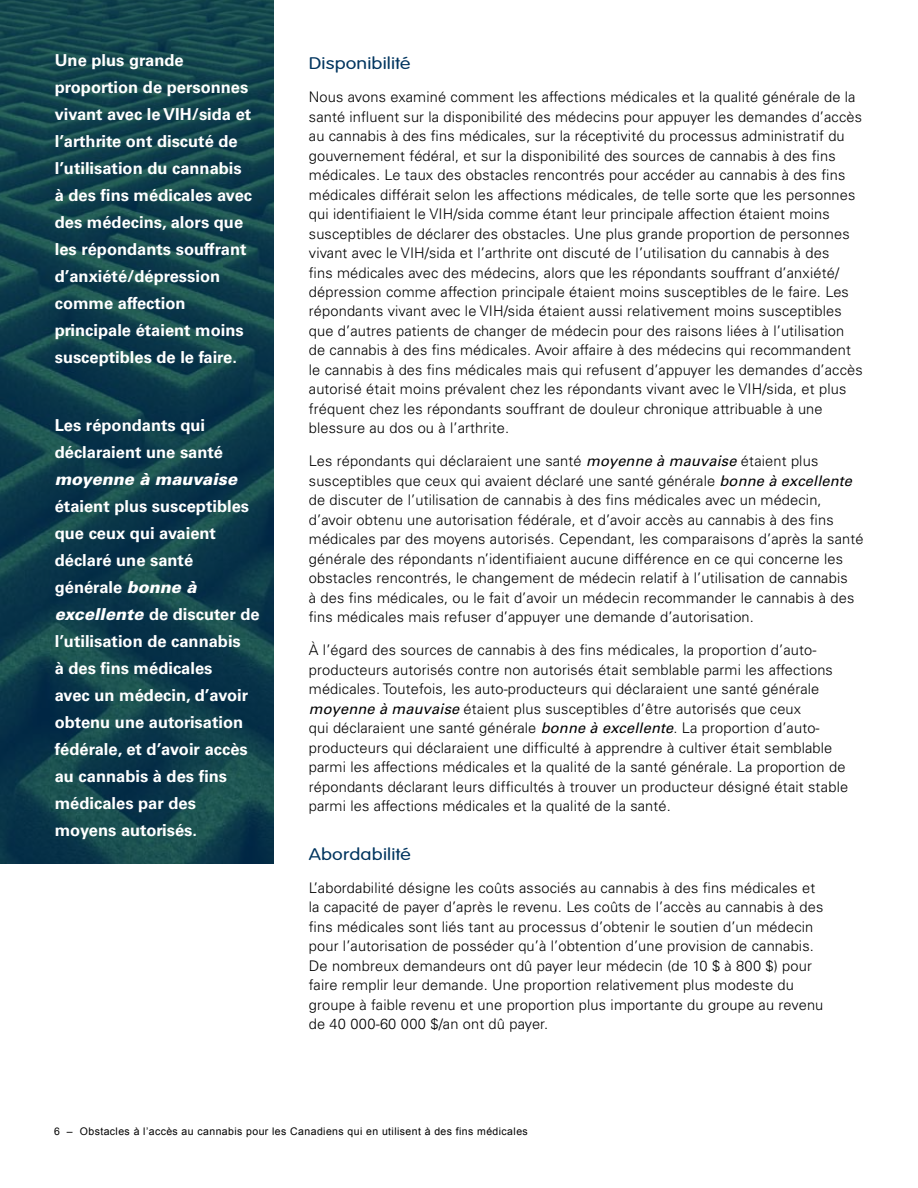
<style>
.page{position:relative;width:918px;height:1188px;background:#fff}
.page>*{position:absolute;margin:0;border:0;box-sizing:border-box;transform-origin:0 0}
.t1{font:700 16.5px/27px "Univers";color:#fff}
.t2{font:16.5px "Vogel Wide Normal";letter-spacing:.01em;color:#00355f}
.t3{font:italic 900 16.5px "Univers";color:#fff}
.t4{font:300 14.7px/19.5px "Univers";letter-spacing:.01em;color:#000}
.t5{font:10.5px "Arial";letter-spacing:.04em;color:#000}
.s1{font-weight:900;font-style:italic}
.s2{font-weight:400;font-style:italic}
</style>
<div class="page">
<svg style="left:0;top:0;width:274px;height:863px;background:#103f4b"></svg>
<p class="t1" style="left:55px;top:47px;width:199px">Une plus grande proportion de personnes vivant avec le VIH/sida et l’arthrite ont discuté de l’utilisation du cannabis à des fins médicales avec des médecins, alors que les répondants souffrant d’anxiété/dépression comme affection principale étaient moins susceptibles de le faire.</p>
<p class="t1" style="left:55px;top:412px;width:170px">Les répondants qui déclaraient une santé</p>
<p class="t3" style="left:55px;top:469px;width:184px">moyenne à mauvaise</p>
<p class="t1" style="left:55px;top:493px;width:206px">étaient plus susceptibles que ceux qui avaient déclaré une santé générale <span class="s1">bonne à excellente</span> de discuter de l’utilisation de cannabis<br>à des fins médicales<br>avec un médecin, d’avoir obtenu une autorisation fédérale, et d’avoir accès au cannabis à des fins médicales par des moyens autorisés.</p>
<p class="t2" style="left:309px;top:54px;width:103px">Disponibilité</p>
<p class="t4" style="left:309px;top:87px;width:555px">Nous avons examiné comment les affections médicales et la qualité générale de la santé influent sur la disponibilité des médecins pour appuyer les demandes d’accès au cannabis à des fins médicales, sur la réceptivité du processus administratif du gouvernement fédéral, et sur la disponibilité des sources de cannabis à des fins médicales. Le taux des obstacles rencontrés pour accéder au cannabis à des fins médicales différait selon les affections médicales, de telle sorte que les personnes qui identifiaient le VIH/sida comme étant leur principale affection étaient moins susceptibles de déclarer des obstacles. Une plus grande proportion de personnes vivant avec le VIH/sida et l’arthrite ont discuté de l’utilisation du cannabis à des<br>fins médicales avec des médecins, alors que les répondants souffrant d’anxiété/ dépression comme affection principale étaient moins susceptibles de le faire. Les répondants vivant avec le VIH/sida étaient aussi relativement moins susceptibles que d’autres patients de changer de médecin pour des raisons liées à l’utilisation de cannabis à des fins médicales. Avoir affaire à des médecins qui recommandent le cannabis à des fins médicales mais qui refusent d’appuyer les demandes d’accès autorisé était moins prévalent chez les répondants vivant avec le VIH/sida, et plus fréquent chez les répondants souffrant de douleur chronique attribuable à une blessure au dos ou à l’arthrite.</p>
<p class="t4" style="left:309px;top:452px;width:556px">Les répondants qui déclaraient une santé <span class="s2">moyenne à mauvaise</span> étaient plus susceptibles que ceux qui avaient déclaré une santé générale <span class="s2">bonne à excellente </span>de discuter de l’utilisation de cannabis à des fins médicales avec un médecin, d’avoir obtenu une autorisation fédérale, et d’avoir accès au cannabis à des fins médicales par des moyens autorisés. Cependant, les comparaisons d’après la santé générale des répondants n’identifiaient aucune différence en ce qui concerne les obstacles rencontrés, le changement de médecin relatif à l’utilisation de cannabis<br>à des fins médicales, ou le fait d’avoir un médecin recommander le cannabis à des fins médicales mais refuser d’appuyer une demande d’autorisation.</p>
<p class="t4" style="left:309px;top:640px;width:541px">À l’égard des sources de cannabis à des fins médicales, la proportion d’auto&shy;producteurs autorisés contre non autorisés était semblable parmi les affections médicales. Toutefois, les auto-producteurs qui déclaraient une santé générale <span class="s2">moyenne à mauvaise</span> étaient plus susceptibles d’être autorisés que ceux<br>qui déclaraient une santé générale <span class="s2">bonne à excellente</span>. La proportion d’auto&shy;producteurs qui déclaraient une difficulté à apprendre à cultiver était semblable parmi les affections médicales et la qualité de la santé générale. La proportion de répondants déclarant leurs difficultés à trouver un producteur désigné était stable parmi les affections médicales et la qualité de la santé.</p>
<p class="t2" style="left:309px;top:844px;width:103px">Abordabilité</p>
<p class="t4" style="left:309px;top:878px;width:516px">L’abordabilité désigne les coûts associés au cannabis à des fins médicales et la capacité de payer d’après le revenu. Les coûts de l’accès au cannabis à des fins médicales sont liés tant au processus d’obtenir le soutien d’un médecin pour l’autorisation de posséder qu’à l’obtention d’une provision de cannabis.<br>De nombreux demandeurs ont dû payer leur médecin (de 10 $ à 800 $) pour faire remplir leur demande. Une proportion relativement plus modeste du groupe à faible revenu et une proportion plus importante du groupe au revenu de 40 000-60 000 $/an ont dû payer.</p>
<p class="t5" style="left:54px;top:1124px;width:475px">6 – Obstacles à l’accès au cannabis pour les Canadiens qui en utilisent à des fins médicales</p>
</div>
